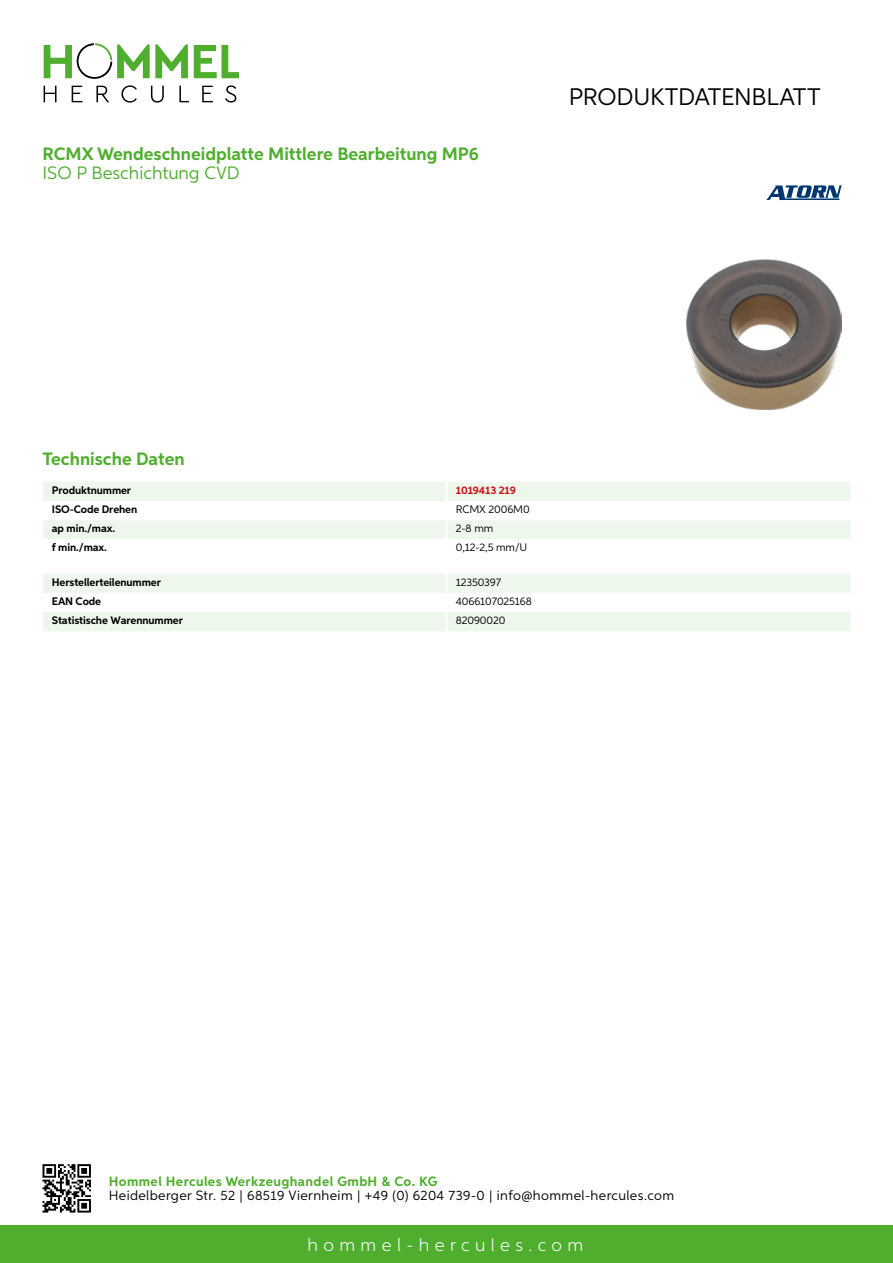
<style>
.page{position:relative;width:893px;height:1263px;background:#fff}
.page>*{position:absolute;margin:0;border:0;box-sizing:border-box;transform-origin:0 0}
.t1{font:24px "Aspira";letter-spacing:-.01em;color:#000}
.t2{font:700 18px "Aspira";color:#50ae2f}
.t3{font:300 18px "Aspira";letter-spacing:.3em;color:#fff}
.t4{font:18px "Aspira";color:#50ae2f}
.t5{font:13.5px "Aspira";letter-spacing:.03em;color:#000}
.t6{font:700 13.5px "Aspira";letter-spacing:.03em;color:#50ae2f}
.t7{font:700 10.95px "Aspira";letter-spacing:-.01em;color:#000}
.t8{font:10.95px "Aspira";letter-spacing:-.01em;color:#000}
.t9{font:700 10.95px "Aspira";letter-spacing:-.01em;color:#cd1013}
</style>
<div class="page">
<div style="left:0;top:1226px;width:893px;height:37px;background:#50ae2f"></div>
<svg style="left:43px;top:1164px;width:48px;height:48px"></svg>
<svg style="left:194px;top:45px;width:45px;height:33px"></svg>
<svg style="left:44px;top:43px;width:144px;height:36px"></svg>
<svg style="left:44px;top:86px;width:13px;height:16px"></svg>
<svg style="left:72px;top:86px;width:10px;height:16px"></svg>
<svg style="left:96px;top:86px;width:13px;height:16px"></svg>
<svg style="left:121px;top:85px;width:16px;height:18px"></svg>
<svg style="left:151px;top:86px;width:13px;height:17px"></svg>
<svg style="left:179px;top:86px;width:10px;height:16px"></svg>
<svg style="left:202px;top:86px;width:11px;height:16px"></svg>
<svg style="left:225px;top:85px;width:11px;height:18px"></svg>
<div style="left:43px;top:482px;width:807px;height:19px;background:#eef7eb"></div>
<div style="left:43px;top:520px;width:807px;height:19px;background:#eef7eb"></div>
<hr style="left:445px;top:482px;width:3px;height:19px;background:#fff">
<hr style="left:445px;top:520px;width:3px;height:19px;background:#fff">
<svg style="left:43px;top:574px;width:807px;height:57px"></svg>
<hr style="left:445px;top:612px;width:3px;height:19px;background:#fff">
<img style="left:686px;top:259px;width:156px;height:150px">
<svg style="left:766px;top:185px;width:76px;height:15px"></svg>
<h2 class="t2" style="left:43px;top:142px;width:438px">RCMX Wendeschneidplatte Mittlere Bearbeitung MP6</h2>
<h2 class="t4" style="left:43px;top:162px;width:196px">ISO P Beschichtung CVD</h2>
<h1 class="t1" style="left:569px;top:82px;width:253px">Produktdatenblatt</h1>
<h2 class="t2" style="left:43px;top:448px;width:144px">Technische Daten</h2>
<p class="t7" style="left:52px;top:483px;width:81px">Produktnummer</p>
<p class="t9" style="left:456px;top:483px;width:62px">1019413 219</p>
<p class="t7" style="left:52px;top:502px;width:87px">ISO-Code Drehen</p>
<p class="t8" style="left:456px;top:502px;width:75px">RCMX 2006M0</p>
<p class="t7" style="left:52px;top:521px;width:65px">ap min./max.</p>
<p class="t8" style="left:456px;top:522px;width:39px">2-8 mm</p>
<p class="t7" style="left:52px;top:541px;width:57px">f min./max.</p>
<p class="t8" style="left:456px;top:541px;width:71px">0,12-2,5 mm/U</p>
<p class="t7" style="left:52px;top:575px;width:111px">Herstellerteilenummer</p>
<p class="t8" style="left:456px;top:575px;width:47px">12350397</p>
<p class="t7" style="left:52px;top:594px;width:51px">EAN Code</p>
<p class="t8" style="left:456px;top:594px;width:78px">4066107025168</p>
<p class="t7" style="left:52px;top:613px;width:132px">Statistische Warennummer</p>
<p class="t8" style="left:456px;top:613px;width:51px">82090020</p>
<p class="t6" style="left:109px;top:1172px;width:330px">Hommel Hercules Werkzeughandel GmbH &amp; Co. KG</p>
<p class="t5" style="left:109px;top:1187px;width:567px">Heidelberger Str. 52 | 68519 Viernheim | +49 (0) 6204 739-0 | info@hommel-hercules.com</p>
<h2 class="t3" style="left:307px;top:1234px;width:277px">hommel-hercules.com</h2>
</div>
